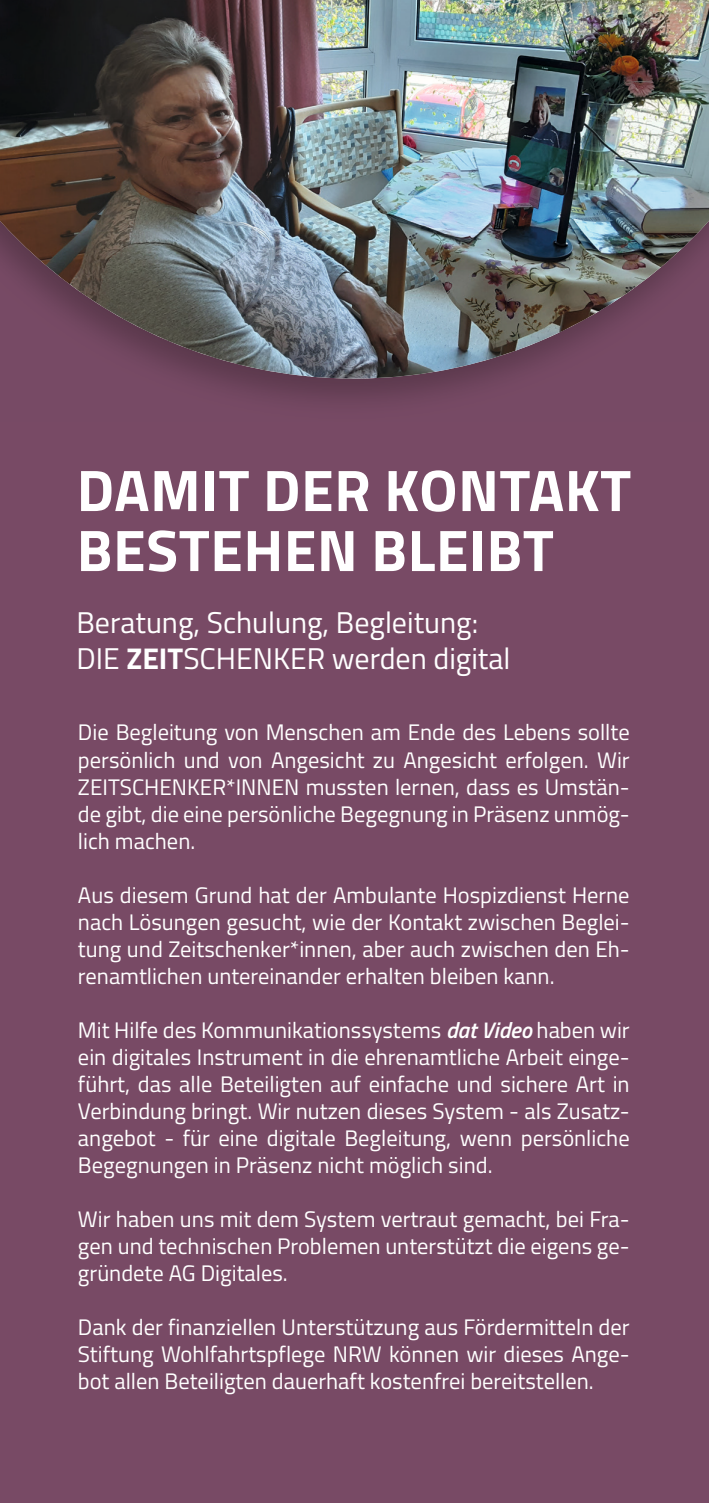
<style>
.page{position:relative;width:709px;height:1503px;background:#fff}
.page>*{position:absolute;margin:0;border:0;box-sizing:border-box;transform-origin:0 0}
.t1{font:700 58.75px/60px "Titillium Web";letter-spacing:.01em;color:#fff}
.t2{font:30px/36px "Titillium Web";color:#fff}
.t3{font:22.5px/27px "Titillium Web";color:#fff;text-align:justify}
.s1{font-weight:700}
.s2{font-weight:600;font-style:italic}
</style>
<div class="page">
<div style="left:0;top:1px;width:709px;height:1501px;background:#784a65"></div>
<img style="left:203px;top:378px;width:288px;height:22px">
<img style="left:0;top:0;width:709px;height:378px">
<h1 class="t1" style="left:77px;top:457px;width:556px">DAMIT DER KONTAKT<br>BESTEHEN BLEIBT</h1>
<h2 class="t2" style="left:76px;top:602px;width:435px">Beratung, Schulung, Begleitung:<br>DIE <span class="s1">ZEIT</span>SCHENKER werden digital</h2>
<p class="t3" style="left:78px;top:718px;width:553px">Die Begleitung von Menschen am Ende des Lebens sollte persönlich und von Angesicht zu Angesicht erfolgen. Wir ZEITSCHENKER*INNEN mussten lernen, dass es Umstän&shy;de gibt, die eine persönliche Begegnung in Präsenz unmög&shy;lich machen.</p>
<p class="t3" style="left:78px;top:880px;width:553px">Aus diesem Grund hat der Ambulante Hospizdienst Herne nach Lösungen gesucht, wie der Kontakt zwischen Beglei&shy;tung und Zeitschenker*innen, aber auch zwischen den Eh&shy;renamtlichen untereinander erhalten bleiben kann.</p>
<p class="t3" style="left:78px;top:1015px;width:553px">Mit Hilfe des Kommunikationssystems <span class="s2">dat Video</span> haben wir ein digitales Instrument in die ehrenamtliche Arbeit einge&shy;führt, das alle Beteiligten auf einfache und sichere Art in Verbindung bringt. Wir nutzen dieses System - als Zusatz&shy;angebot - für eine digitale Begleitung, wenn persönliche Begegnungen in Präsenz nicht möglich sind.</p>
<p class="t3" style="left:78px;top:1204px;width:553px">Wir haben uns mit dem System vertraut gemacht, bei Fra&shy;gen und technischen Problemen unterstützt die eigens ge&shy;gründete AG Digitales.</p>
<p class="t3" style="left:78px;top:1312px;width:553px">Dank der finanziellen Unterstützung aus Fördermitteln der Stiftung Wohlfahrtspflege NRW können wir dieses Ange&shy;bot allen Beteiligten dauerhaft kostenfrei bereitstellen.</p>
</div>
